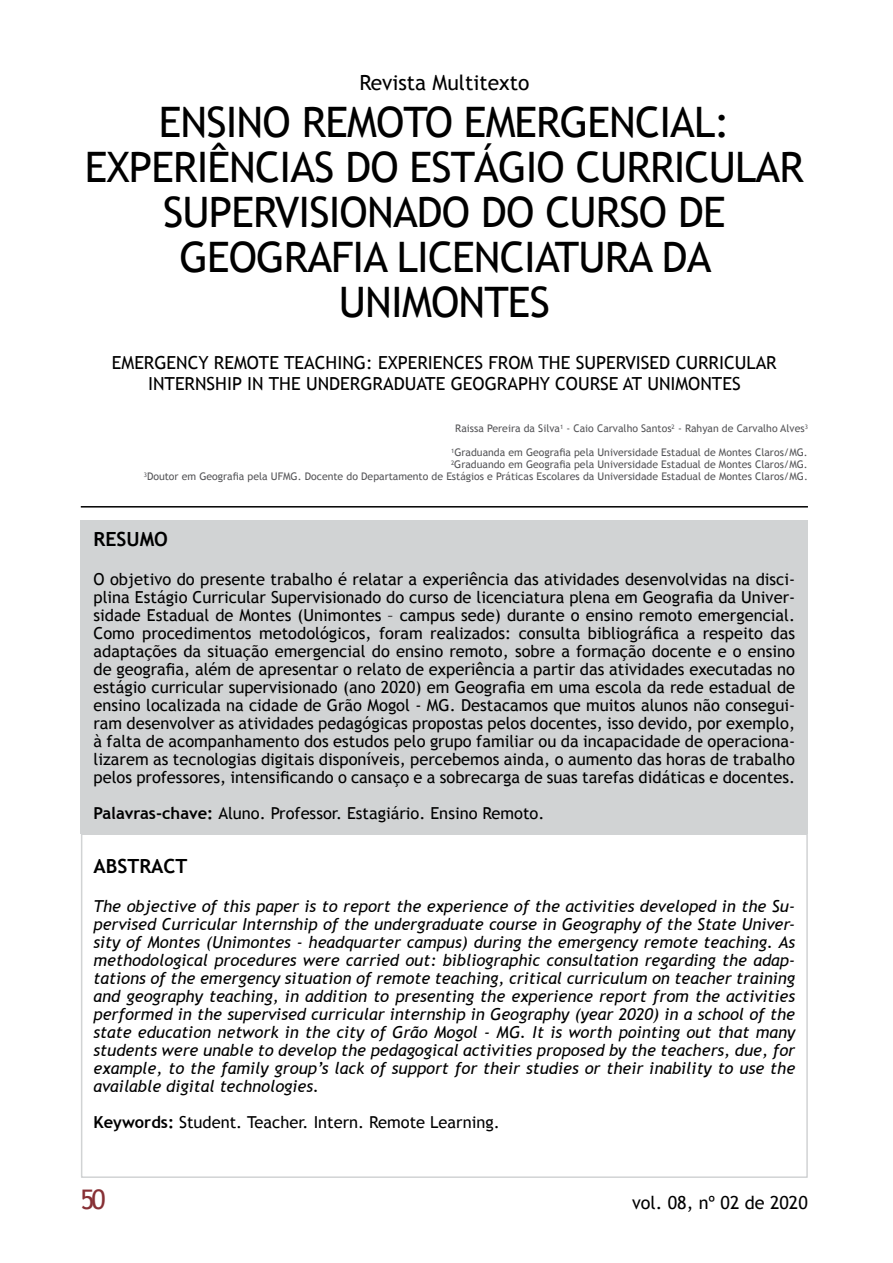
<style>
.page{position:relative;width:893px;height:1263px;background:#fff}
.page>*{position:absolute;margin:0;border:0;box-sizing:border-box;transform-origin:0 0}
.t1{font:42px/45px "Trebuchet MS";letter-spacing:-.02em;color:#000;text-align:center}
.t2{font:27px "Trebuchet MS";color:#873035}
.t3{font:21px "Trebuchet MS";color:#000}
.t4{font:700 19.5px "Trebuchet MS";color:#000}
.t5{font:18px/21.6px "Trebuchet MS";color:#000;text-align:center}
.t6{font:16.5px/18px "Trebuchet MS";color:#000;text-align:justify}
.t7{font:italic 16.5px/18px "Trebuchet MS";color:#000;text-align:justify}
.t8{font:10.5px/12px "Trebuchet MS";color:#565659;text-align:right}
.s1{font-weight:700}
</style>
<div class="page">
<div style="left:81px;top:520px;width:727px;height:313px;background:#d1d3d4"></div>
<hr style="left:81px;top:506px;width:727px;height:1px;background:#000">
<div style="left:81px;top:833px;width:727px;height:345px;border:2px solid #d1d3d4"></div>
<p class="t3" style="left:359px;top:70px;width:171px">Revista Multitexto</p>
<h1 class="t1" style="left:85px;top:100px;width:721px">ENSINO REMOTO EMERGENCIAL:<br>EXPERIÊNCIAS DO ESTÁGIO CURRICULAR<br>SUPERVISIONADO DO CURSO DE<br>GEOGRAFIA LICENCIATURA DA<br>UNIMONTES</h1>
<p class="t5" style="left:112px;top:352px;width:666px">EMERGENCY REMOTE TEACHING: EXPERIENCES FROM THE SUPERVISED CURRICULAR<br>INTERNSHIP IN THE UNDERGRADUATE GEOGRAPHY COURSE AT UNIMONTES</p>
<p class="t8" style="left:455px;top:422px;width:354px">Raissa Pereira da Silva<sup>1</sup> - Caio Carvalho Santos<sup>2</sup> - Rahyan de Carvalho Alves<sup>3</sup></p>
<p class="t8" style="left:144px;top:446px;width:666px"><sup>1</sup>Graduanda em Geografia pela Universidade Estadual de Montes Claros/MG.<br><sup>2</sup>Graduando em Geografia pela Universidade Estadual de Montes Claros/MG.<br><sup>3</sup>Doutor em Geografia pela UFMG. Docente do Departamento de Estágios e Práticas Escolares da Universidade Estadual de Montes Claros/MG.</p>
<p class="t4" style="left:94px;top:527px;width:76px">RESUMO</p>
<p class="t6" style="left:94px;top:570px;width:703px">O objetivo do presente trabalho é relatar a experiência das atividades desenvolvidas na disci&shy;plina Estágio Curricular Supervisionado do curso de licenciatura plena em Geografia da Univer&shy;sidade Estadual de Montes (Unimontes – campus sede) durante o ensino remoto emergencial.<br>Como procedimentos metodológicos, foram realizados: consulta bibliográfica a respeito das adaptações da situação emergencial do ensino remoto, sobre a formação docente e o ensino de geografia, além de apresentar o relato de experiência a partir das atividades executadas no estágio curricular supervisionado (ano 2020) em Geografia em uma escola da rede estadual de ensino localizada na cidade de Grão Mogol - MG. Destacamos que muitos alunos não consegui&shy;ram desenvolver as atividades pedagógicas propostas pelos docentes, isso devido, por exemplo, à falta de acompanhamento dos estudos pelo grupo familiar ou da incapacidade de operaciona&shy;lizarem as tecnologias digitais disponíveis, percebemos ainda, o aumento das horas de trabalho pelos professores, intensificando o cansaço e a sobrecarga de suas tarefas didáticas e docentes.</p>
<p class="t6" style="left:94px;top:804px;width:452px"><span class="s1">Palavras-chave:</span> Aluno. Professor. Estagiário. Ensino Remoto.</p>
<p class="t4" style="left:94px;top:854px;width:95px">ABSTRACT</p>
<p class="t7" style="left:94px;top:897px;width:703px">The objective of this paper is to report the experience of the activities developed in the Su&shy;pervised Curricular Internship of the undergraduate course in Geography of the State Univer&shy;sity of Montes (Unimontes - headquarter campus) during the emergency remote teaching. As methodological procedures were carried out: bibliographic consultation regarding the adap&shy;tations of the emergency situation of remote teaching, critical curriculum on teacher training and geography teaching, in addition to presenting the experience report from the activities performed in the supervised curricular internship in Geography (year 2020) in a school of the state education network in the city of Grão Mogol - MG. It is worth pointing out that many students were unable to develop the pedagogical activities proposed by the teachers, due, for example, to the family group’s lack of support for their studies or their inability to use the available digital technologies.</p>
<p class="t6" style="left:94px;top:1113px;width:408px"><span class="s1">Keywords:</span> Student. Teacher. Intern. Remote Learning.</p>
<h2 class="t2" style="left:81px;top:1183px;width:26px">50</h2>
<p class="t5" style="left:632px;top:1192px;width:177px">vol. 08, nº 02 de 2020</p>
</div>
